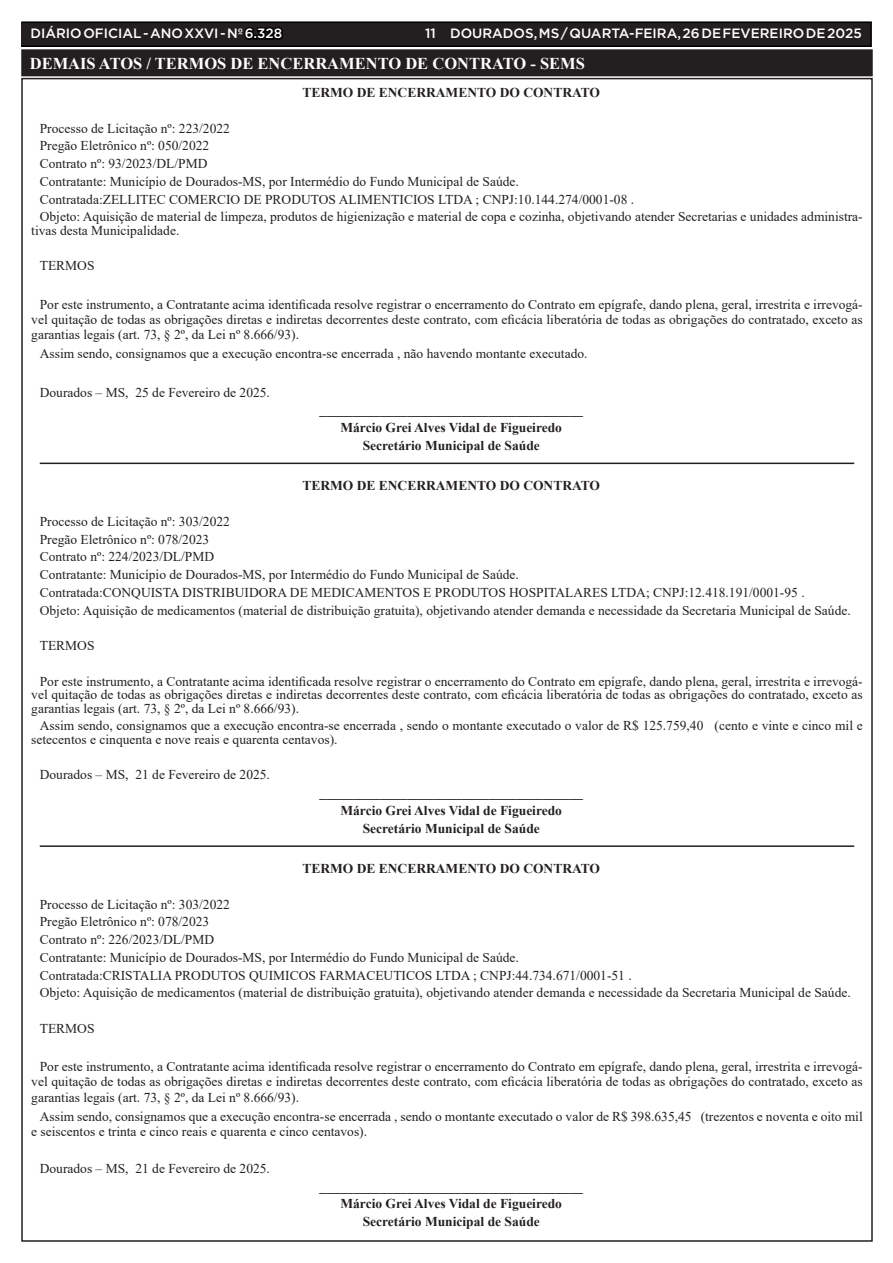
<style>
.page{position:relative;width:893px;height:1263px;background:#fff}
.page>*{position:absolute;margin:0;border:0;box-sizing:border-box;transform-origin:0 0}
.TEXTO{font:700 16.5px "Times New Roman";color:#fff}
.TEXTO-2{font:13.5px/15px "Times New Roman";color:#231f20}
.TEXTO-3{font:700 13.5px "Times New Roman";color:#231f20}
.t1{font:500 13.5px "Gotham";color:#fff}
.s1{color:#000}
</style>
<div class="page">
<div style="left:21px;top:22px;width:850px;height:24px;background:#231f20"></div>
<div style="left:21px;top:21px;width:851px;height:26px;border:2px solid #000"></div>
<hr style="left:40px;top:463px;width:814px;height:1px;background:#231f20">
<hr style="left:40px;top:845px;width:814px;height:2px;background:#231f20">
<div style="left:23px;top:51px;width:848px;height:23px;background:#231f20"></div>
<div style="left:21px;top:49px;width:852px;height:27px;border:4px solid #231f20"></div>
<p class="t1" style="left:31px;top:25px;width:253px">DIÁRIO OFICIAL - ANO XXVI - Nº <span class="s1">6.328</span></p>
<p class="t1" style="left:425px;top:25px;width:438px">11 DOURADOS, MS / QUARTA-FEIRA, 26 DE FEVEREIRO DE 2025</p>
<p class="TEXTO" style="left:30px;top:52px;width:557px">DEMAIS ATOS / TERMOS DE ENCERRAMENTO DE CONTRATO - SEMS</p>
<p class="TEXTO-3" style="left:302px;top:83px;width:299px">TERMO DE ENCERRAMENTO DO CONTRATO</p>
<p class="TEXTO-2" style="left:40px;top:120px;width:192px">Processo de Licitação nº: 223/2022</p>
<p class="TEXTO-2" style="left:40px;top:138px;width:171px">Pregão Eletrônico nº: 050/2022</p>
<p class="TEXTO-2" style="left:40px;top:156px;width:169px">Contrato nº: 93/2023/DL/PMD</p>
<p class="TEXTO-2" style="left:40px;top:173px;width:481px">Contratante: Município de Dourados-MS, por Intermédio do Fundo Municipal de Saúde.</p>
<p class="TEXTO-2" style="left:40px;top:191px;width:596px">Contratada:ZELLITEC COMERCIO DE PRODUTOS ALIMENTICIOS LTDA ; CNPJ:10.144.274/0001-08 .</p>
<p class="TEXTO-2" style="left:31px;top:210px;width:833px;line-height:13.5px;text-indent:9px">Objeto: Aquisição de material de limpeza, produtos de higienização e material de copa e cozinha, objetivando atender Secretarias e unidades administra&shy;tivas desta Municipalidade.</p>
<p class="TEXTO-2" style="left:40px;top:258px;width:56px">TERMOS</p>
<p class="TEXTO-2" style="left:31px;top:296px;width:833px;text-align:justify;text-indent:9px">Por este instrumento, a Contratante acima identificada resolve registrar o encerramento do Contrato em epígrafe, dando plena, geral, irrestrita e irrevogá&shy;vel quitação de todas as obrigações diretas e indiretas decorrentes deste contrato, com eficácia liberatória de todas as obrigações do contratado, exceto as garantias legais (art. 73, § 2º, da Lei nº 8.666/93).</p>
<p class="TEXTO-2" style="left:40px;top:346px;width:549px">Assim sendo, consignamos que a execução encontra-se encerrada , não havendo montante executado.</p>
<p class="TEXTO-2" style="left:40px;top:384px;width:232px">Dourados – MS, 25 de Fevereiro de 2025.</p>
<p class="TEXTO-3" style="left:320px;top:400px;width:265px">_______________________________________</p>
<p class="TEXTO-3" style="left:340px;top:418px;width:223px">Márcio Grei Alves Vidal de Figueiredo</p>
<p class="TEXTO-3" style="left:363px;top:436px;width:179px">Secretário Municipal de Saúde</p>
<p class="TEXTO-3" style="left:302px;top:476px;width:299px">TERMO DE ENCERRAMENTO DO CONTRATO</p>
<p class="TEXTO-2" style="left:40px;top:513px;width:192px">Processo de Licitação nº: 303/2022</p>
<p class="TEXTO-2" style="left:40px;top:531px;width:171px">Pregão Eletrônico nº: 078/2023</p>
<p class="TEXTO-2" style="left:40px;top:549px;width:176px">Contrato nº: 224/2023/DL/PMD</p>
<p class="TEXTO-2" style="left:40px;top:567px;width:481px">Contratante: Município de Dourados-MS, por Intermédio do Fundo Municipal de Saúde.</p>
<p class="TEXTO-2" style="left:40px;top:584px;width:766px">Contratada:CONQUISTA DISTRIBUIDORA DE MEDICAMENTOS E PRODUTOS HOSPITALARES LTDA; CNPJ:12.418.191/0001-95 .</p>
<p class="TEXTO-2" style="left:40px;top:602px;width:812px">Objeto: Aquisição de medicamentos (material de distribuição gratuita), objetivando atender demanda e necessidade da Secretaria Municipal de Saúde.</p>
<p class="TEXTO-2" style="left:40px;top:638px;width:56px">TERMOS</p>
<p class="TEXTO-2" style="left:31px;top:674px;width:833px;line-height:13.5px;text-align:justify;text-indent:9px">Por este instrumento, a Contratante acima identificada resolve registrar o encerramento do Contrato em epígrafe, dando plena, geral, irrestrita e irrevogá&shy;vel quitação de todas as obrigações diretas e indiretas decorrentes deste contrato, com eficácia liberatória de todas as obrigações do contratado, exceto as garantias legais (art. 73, § 2º, da Lei nº 8.666/93).</p>
<p class="TEXTO-2" style="left:31px;top:719px;width:833px;line-height:13.5px;text-indent:9px">Assim sendo, consignamos que a execução encontra-se encerrada , sendo o montante executado o valor de R$ 125.759,40 (cento e vinte e cinco mil e setecentos e cinquenta e nove reais e quarenta centavos).</p>
<p class="TEXTO-2" style="left:40px;top:767px;width:232px">Dourados – MS, 21 de Fevereiro de 2025.</p>
<p class="TEXTO-3" style="left:320px;top:783px;width:265px">_______________________________________</p>
<p class="TEXTO-3" style="left:340px;top:801px;width:223px">Márcio Grei Alves Vidal de Figueiredo</p>
<p class="TEXTO-3" style="left:363px;top:818px;width:179px">Secretário Municipal de Saúde</p>
<p class="TEXTO-3" style="left:302px;top:859px;width:299px">TERMO DE ENCERRAMENTO DO CONTRATO</p>
<p class="TEXTO-2" style="left:40px;top:896px;width:192px">Processo de Licitação nº: 303/2022</p>
<p class="TEXTO-2" style="left:40px;top:914px;width:171px">Pregão Eletrônico nº: 078/2023</p>
<p class="TEXTO-2" style="left:40px;top:932px;width:176px">Contrato nº: 226/2023/DL/PMD</p>
<p class="TEXTO-2" style="left:40px;top:949px;width:481px">Contratante: Município de Dourados-MS, por Intermédio do Fundo Municipal de Saúde.</p>
<p class="TEXTO-2" style="left:40px;top:967px;width:593px">Contratada:CRISTALIA PRODUTOS QUIMICOS FARMACEUTICOS LTDA ; CNPJ:44.734.671/0001-51 .</p>
<p class="TEXTO-2" style="left:40px;top:985px;width:812px">Objeto: Aquisição de medicamentos (material de distribuição gratuita), objetivando atender demanda e necessidade da Secretaria Municipal de Saúde.</p>
<p class="TEXTO-2" style="left:40px;top:1020px;width:56px">TERMOS</p>
<p class="TEXTO-2" style="left:31px;top:1059px;width:833px;text-align:justify;text-indent:9px">Por este instrumento, a Contratante acima identificada resolve registrar o encerramento do Contrato em epígrafe, dando plena, geral, irrestrita e irrevogá&shy;vel quitação de todas as obrigações diretas e indiretas decorrentes deste contrato, com eficácia liberatória de todas as obrigações do contratado, exceto as garantias legais (art. 73, § 2º, da Lei nº 8.666/93).</p>
<p class="TEXTO-2" style="left:31px;top:1108px;width:833px;text-indent:9px">Assim sendo, consignamos que a execução encontra-se encerrada , sendo o montante executado o valor de R$ 398.635,45 (trezentos e noventa e oito mil e seiscentos e trinta e cinco reais e quarenta e cinco centavos).</p>
<p class="TEXTO-2" style="left:40px;top:1160px;width:232px">Dourados – MS, 21 de Fevereiro de 2025.</p>
<p class="TEXTO-3" style="left:320px;top:1176px;width:265px">_______________________________________</p>
<p class="TEXTO-3" style="left:340px;top:1194px;width:223px">Márcio Grei Alves Vidal de Figueiredo</p>
<p class="TEXTO-3" style="left:363px;top:1212px;width:179px">Secretário Municipal de Saúde</p>
</div>
